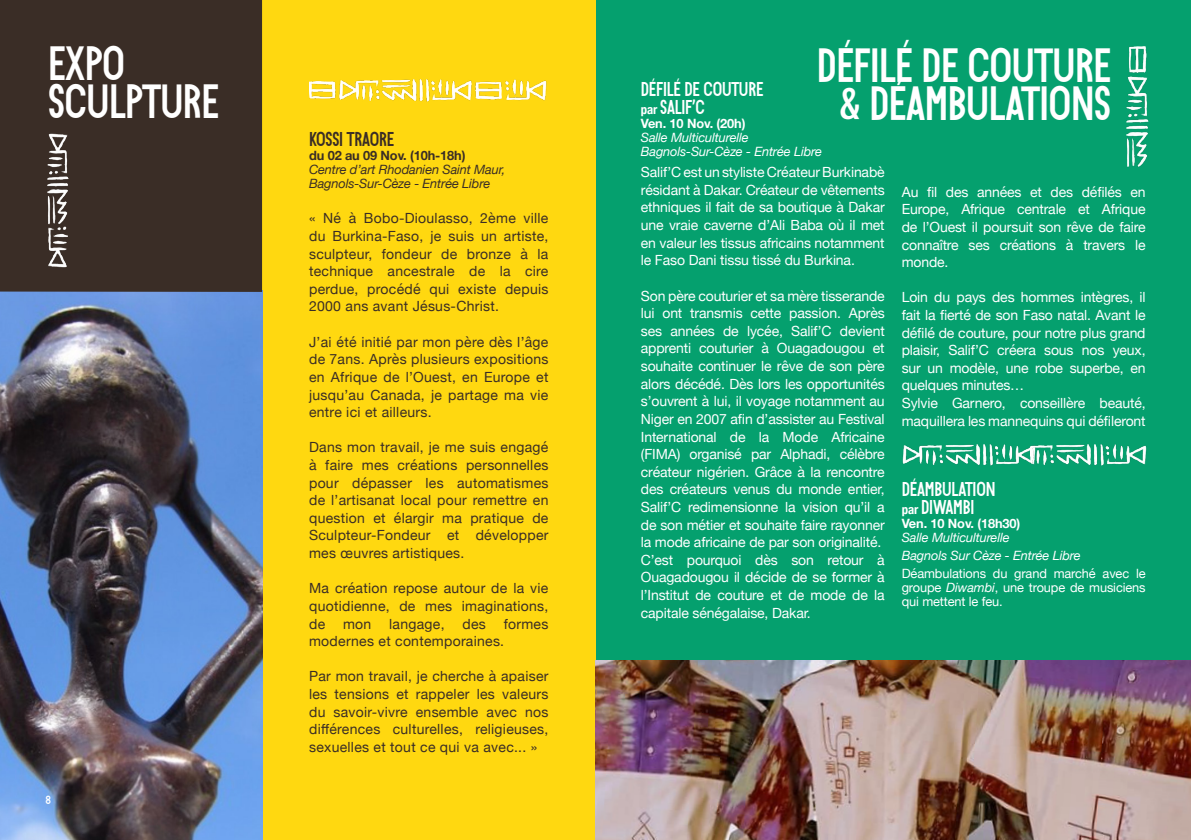
<style>
.page{position:relative;width:1191px;height:840px;background:#fff}
.page>*{position:absolute;margin:0;border:0;box-sizing:border-box;transform-origin:0 0}
.t1{font:48px/38px "Bonjour De Jong Sans";letter-spacing:-.01em;color:#fff}
.t2{font:20px/17.6px "Bonjour De Jong Sans";letter-spacing:-.01em;color:#fff}
.t3{font:20px "Bonjour De Jong Sans";letter-spacing:-.01em;color:#3a2d26}
.t4{font:14px/17.6px "Helvetica Neue";letter-spacing:-.01em;color:#fff;text-align:justify}
.t5{font:14px/17.6px "Helvetica Neue";letter-spacing:.02em;color:#3a2d26;text-align:justify}
.t6{font:italic 12.8px/14px "Helvetica Neue";letter-spacing:-.01em;color:#fff}
.t7{font:12.8px/14px "Helvetica Neue";letter-spacing:-.01em;color:#fff;text-align:justify}
.t8{font:italic 12.8px/14px "Helvetica Neue";letter-spacing:-.01em;color:#3a2d26}
.t9{font:700 12.8px "Helvetica Neue";letter-spacing:-.01em;color:#fff}
.t10{font:700 12.8px "Helvetica Neue";letter-spacing:-.01em;color:#3a2d26}
.t11{font:12px "Bonjour De Jong Sans";color:#fff}
.s1{font-family:"Helvetica Neue";font-weight:700;font-stretch:condensed;font-size:12.8px}
.s2{font-style:italic}
</style>
<div class="page">
<div style="left:595px;top:0;width:596px;height:839px;background:#05a06e"></div>
<div style="left:262px;top:0;width:334px;height:839px;background:#ffd810"></div>
<img style="left:0;top:292px;width:262px;height:547px">
<div style="left:0;top:0;width:262px;height:292px;background:#3a2d26"></div>
<img style="left:47px;top:133px;width:22px;height:135px">
<img style="left:902px;top:444px;width:128px;height:21px">
<img style="left:1030px;top:444px;width:117px;height:21px">
<img style="left:309px;top:80px;width:192px;height:21px">
<img style="left:505px;top:80px;width:42px;height:21px">
<img style="left:1127px;top:47px;width:21px;height:120px">
<img style="left:595px;top:660px;width:596px;height:179px">
<h1 class="t1" style="left:48px;top:43px;width:172px">EXPO<br>SCULPTURE</h1>
<p class="t11" style="left:45px;top:792px;width:7px">8</p>
<h2 class="t3" style="left:309px;top:128px;width:87px">KOSSI TRAORE</h2>
<p class="t10" style="left:309px;top:145px;width:158px">du 02 au 09 Nov. (10h-18h)</p>
<p class="t8" style="left:309px;top:163px;width:198px">Centre d’art Rhodanien Saint Maur,<br>Bagnols-Sur-Cèze - Entrée Libre</p>
<p class="t5" style="left:309px;top:210px;width:241px">« Né à Bobo-Dioulasso, 2ème ville du Burkina-Faso, je suis un artiste, sculpteur, fondeur de bronze à la technique ancestrale de la cire perdue, procédé qui existe depuis 2000 ans avant Jésus-Christ.</p>
<p class="t5" style="left:309px;top:333px;width:241px">J’ai été initié par mon père dès l’âge de 7ans. Après plusieurs expositions en Afrique de l’Ouest, en Europe et jusqu’au Canada, je partage ma vie entre ici et ailleurs.</p>
<p class="t5" style="left:309px;top:439px;width:241px">Dans mon travail, je me suis engagé à faire mes créations personnelles pour dépasser les automatismes de l’artisanat local pour remettre en question et élargir ma pratique de Sculpteur-Fondeur et développer mes œuvres artistiques.</p>
<p class="t5" style="left:309px;top:580px;width:241px">Ma création repose autour de la vie quotidienne, de mes imaginations, de</p>
<p class="t5" style="left:309px;top:615px;width:241px;text-indent:195px">formes modernes et contemporaines.</p>
<p class="t5" style="left:309px;top:668px;width:241px">Par mon travail, je cherche à apaiser les tensions et rappeler les valeurs du savoir-vivre ensemble avec nos différences culturelles, religieuses, sexuelles et tout ce qui va avec... »</p>
<p class="t5" style="left:343px;top:615px;width:30px">mon</p>
<p class="t5" style="left:389px;top:615px;width:57px">langage,</p>
<p class="t5" style="left:462px;top:615px;width:25px">des</p>
<h1 class="t1" style="left:817px;top:44px;width:296px;text-align:center">DÉFILÉ DE COUTURE &amp; DÉAMBULATIONS</h1>
<h2 class="t2" style="left:641px;top:79px;width:124px">DÉFILÉ DE COUTURE <span class="s1">par</span> SALIF’C</h2>
<p class="t9" style="left:641px;top:113px;width:106px">Ven. 10 Nov. (20h)</p>
<p class="t6" style="left:641px;top:131px;width:183px">Salle Multiculturelle<br>Bagnols-Sur-Cèze - Entrée Libre</p>
<p class="t4" style="left:641px;top:164px;width:245px">Salif’C est un styliste Créateur Burkinabè résidant à Dakar. Créateur de vêtements ethniques il fait de sa boutique à Dakar une vraie caverne d’Ali Baba où il met en valeur les tissus africains notamment le Faso Dani tissu tissé du Burkina.</p>
<p class="t4" style="left:641px;top:287px;width:245px;text-align:left">Son père couturier et sa mère tisserande lui ont transmis cette passion. Après ses années de lycée, Salif’C devient apprenti couturier à Ouagadougou et souhaite continuer le rêve de son père alors décédé. Dès lors les opportunités s’ouvrent à lui, il voyage notamment au Niger en 2007 afin d’assister au Festival International de la Mode Africaine (FIMA) organisé par Alphadi, célèbre créateur nigérien. Grâce à la rencontre des créateurs venus du monde entier, Salif’C redimensionne la vision qu’il a de son métier et souhaite faire rayonner la mode africaine de par son originalité.<br>C’est pourquoi dès son retour à Ouagadougou il décide de se former à l’Institut de couture et de mode de la capitale sénégalaise, Dakar.</p>
<p class="t4" style="left:901px;top:183px;width:245px">Au fil des années et des défilés en Europe, Afrique centrale et Afrique de l’Ouest il poursuit son rêve de faire connaître ses créations à travers le monde.</p>
<p class="t4" style="left:901px;top:289px;width:245px;text-align:left">Loin du pays des hommes intègres, il fait la fierté de son Faso natal. Avant le défilé de couture, pour notre plus grand plaisir, Salif’C créera sous nos yeux, sur un modèle, une robe superbe, en quelques minutes…<br>Sylvie Garnero, conseillère beauté, maquillera les mannequins qui défileront</p>
<h2 class="t2" style="left:901px;top:479px;width:95px">DÉAMBULATION <span class="s1">par</span> DIWAMBI</h2>
<p class="t9" style="left:901px;top:513px;width:120px">Ven. 10 Nov. (18h30)</p>
<p class="t6" style="left:901px;top:529px;width:180px;line-height:18px">Salle Multiculturelle<br>Bagnols Sur Cèze - Entrée Libre</p>
<p class="t7" style="left:901px;top:566px;width:245px">Déambulations du grand marché avec le groupe <span class="s2">Diwambi</span>, une troupe de musiciens qui mettent le feu.</p>
</div>
